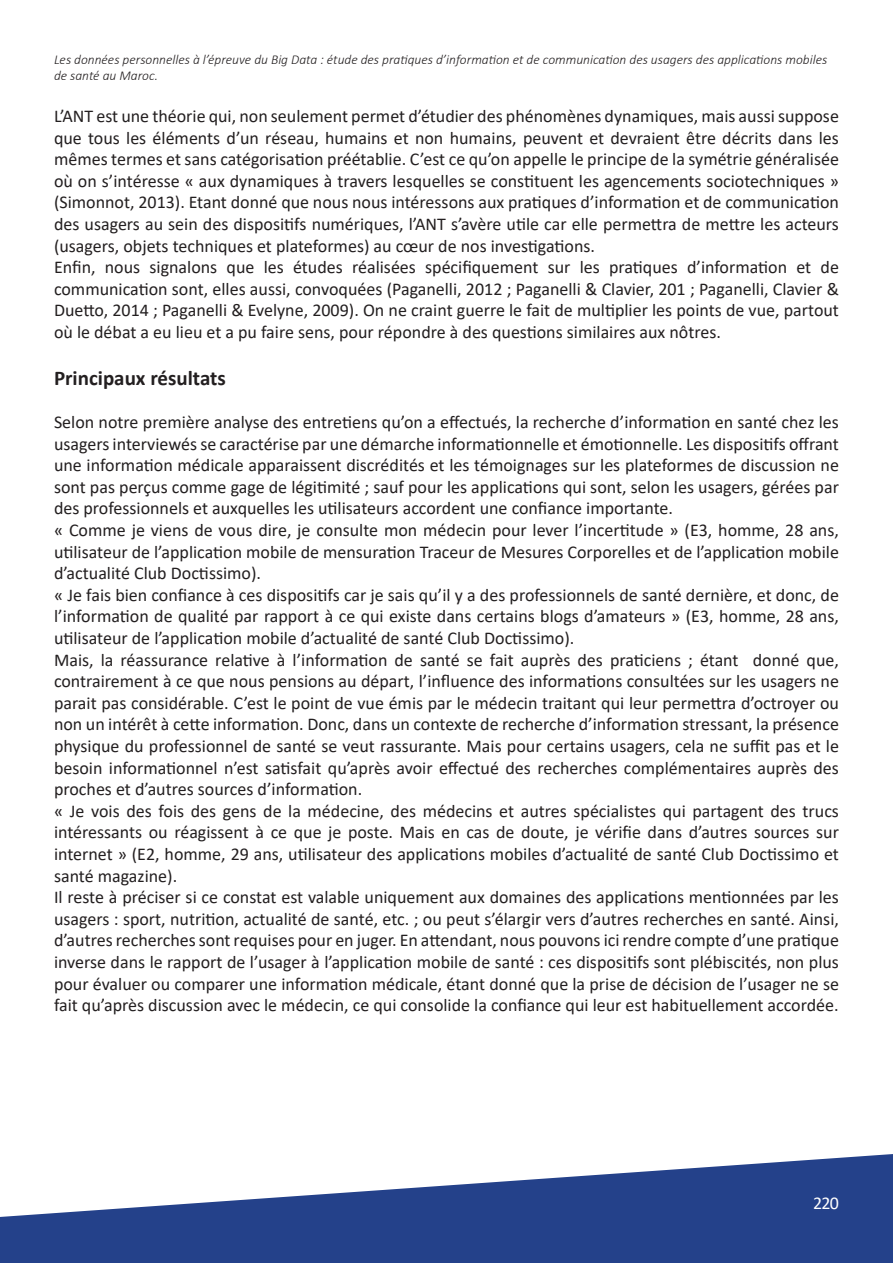
<style>
.page{position:relative;width:893px;height:1263px;background:#fff}
.page>*{position:absolute;margin:0;border:0;box-sizing:border-box;transform-origin:0 0}
.t1{font:700 21px "Calibri";color:#231f20}
.t2{font:18px/21.6px "Calibri";color:#231f20}
.t3{font:18px "Calibri";color:#fff}
.t4{font:italic 300 13.5px/16.2px "Calibri";color:#231f20}
</style>
<div class="page">
<svg style="left:0;top:1154px;width:893px;height:109px;fill:#24418a"></svg>
<p class="t4" style="left:54px;top:51px;width:775px">Les données personnelles à l’épreuve du Big Data : étude des pratiques d’information et de communication des usagers des applications mobiles de santé au Maroc.</p>
<p class="t2" style="left:54px;top:105px;width:786px">L’ANT est une théorie qui, non seulement permet d’étudier des phénomènes dynamiques, mais aussi suppose que tous les éléments d’un réseau, humains et non humains, peuvent et devraient être décrits dans les mêmes termes et sans catégorisation préétablie. C’est ce qu’on appelle le principe de la symétrie généralisée où on s’intéresse « aux dynamiques à travers lesquelles se constituent les agencements sociotechniques » (Simonnot, 2013). Etant donné que nous nous intéressons aux pratiques d’information et de communication des usagers au sein des dispositifs numériques, l’ANT s’avère utile car elle permettra de mettre les acteurs (usagers, objets techniques et plateformes) au cœur de nos investigations.<br>Enfin, nous signalons que les études réalisées spécifiquement sur les pratiques d’information et de communication sont, elles aussi, convoquées (Paganelli, 2012 ; Paganelli &amp; Clavier, 201 ; Paganelli, Clavier &amp; Duetto, 2014 ; Paganelli &amp; Evelyne, 2009). On ne craint guerre le fait de multiplier les points de vue, partout où le débat a eu lieu et a pu faire sens, pour répondre à des questions similaires aux nôtres.</p>
<p class="t1" style="left:54px;top:363px;width:173px">Principaux résultats</p>
<p class="t2" style="left:54px;top:411px;width:786px">Selon notre première analyse des entretiens qu’on a effectués, la recherche d’information en santé chez les usagers interviewés se caractérise par une démarche informationnelle et émotionnelle. Les dispositifs offrant une information médicale apparaissent discrédités et les témoignages sur les plateformes de discussion ne sont pas perçus comme gage de légitimité ; sauf pour les applications qui sont, selon les usagers, gérées par des professionnels et auxquelles les utilisateurs accordent une confiance importante.<br>« Comme je viens de vous dire, je consulte mon médecin pour lever l’incertitude » (E3, homme, 28 ans, utilisateur de l’application mobile de mensuration Traceur de Mesures Corporelles et de l’application mobile d’actualité Club Doctissimo).<br>« Je fais bien confiance à ces dispositifs car je sais qu’il y a des professionnels de santé dernière, et donc, de l’information de qualité par rapport à ce qui existe dans certains blogs d’amateurs » (E3, homme, 28 ans, utilisateur de l’application mobile d’actualité de santé Club Doctissimo).<br>Mais, la réassurance relative à l’information de santé se fait auprès des praticiens ; étant donné que, contrairement à ce que nous pensions au départ, l’influence des informations consultées sur les usagers ne parait pas considérable. C’est le point de vue émis par le médecin traitant qui leur permettra d’octroyer ou non un intérêt à cette information. Donc, dans un contexte de recherche d’information stressant, la présence physique du professionnel de santé se veut rassurante. Mais pour certains usagers, cela ne suffit pas et le besoin informationnel n’est satisfait qu’après avoir effectué des recherches complémentaires auprès des proches et d’autres sources d’information.<br>« Je vois des fois des gens de la médecine, des médecins et autres spécialistes qui partagent des trucs intéressants ou réagissent à ce que je poste. Mais en cas de doute, je vérifie dans d’autres sources sur internet » (E2, homme, 29 ans, utilisateur des applications mobiles d’actualité de santé Club Doctissimo et santé magazine).<br>Il reste à préciser si ce constat est valable uniquement aux domaines des applications mentionnées par les usagers : sport, nutrition, actualité de santé, etc. ; ou peut s’élargir vers d’autres recherches en santé. Ainsi, d’autres recherches sont requises pour en juger. En attendant, nous pouvons ici rendre compte d’une pratique inverse dans le rapport de l’usager à l’application mobile de santé : ces dispositifs sont plébiscités, non plus pour évaluer ou comparer une information médicale, étant donné que la prise de décision de l’usager ne se fait qu’après discussion avec le médecin, ce qui consolide la confiance qui leur est habituellement accordée.</p>
<p class="t3" style="left:813px;top:1190px;width:27px">220</p>
</div>
